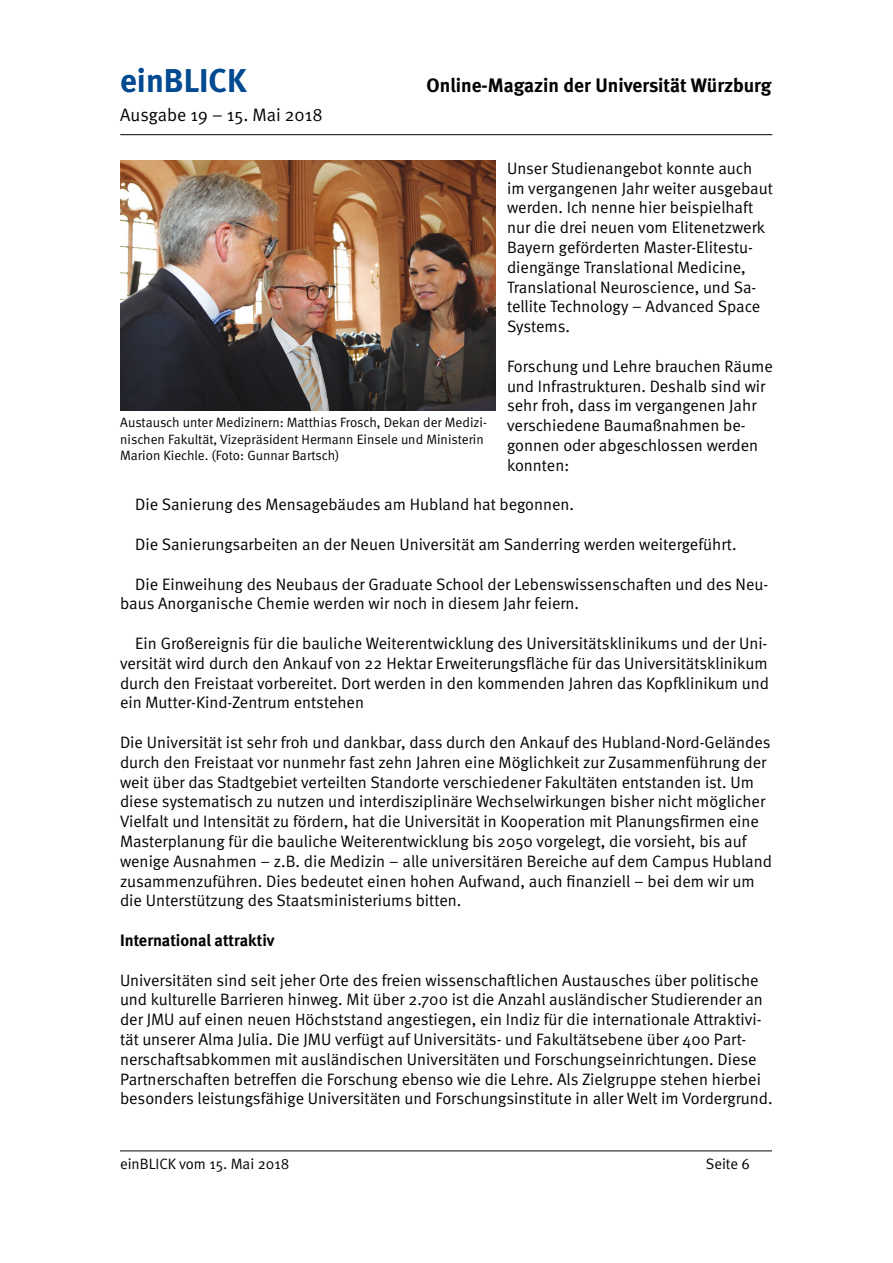
<style>
.page{position:relative;width:893px;height:1263px;background:#fff}
.page>*{position:absolute;margin:0;border:0;box-sizing:border-box;transform-origin:0 0}
.t1{font:700 33px "Meta";color:#014990}
.t2{font:700 19.5px "Meta";color:#040503}
.t3{font:18px "Meta Normal";color:#040503}
.t4{font:16.5px/19.8px "Meta Normal";color:#040503}
.t5{font:700 16.5px "Meta";color:#040503}
.t6{font:15px "Meta Normal";color:#040503}
.t7{font:13.5px/16.2px "Meta Normal";color:#040503}
</style>
<div class="page">
<hr style="left:120px;top:134px;width:652px;height:1px;background:#040503">
<hr style="left:120px;top:1150px;width:652px;height:1px;background:#040503">
<img style="left:120px;top:161px;width:375px;height:249px">
<h1 class="t1" style="left:120px;top:61px;width:128px">einBLICK</h1>
<p class="t2" style="left:427px;top:74px;width:346px">Online-Magazin der Universität Würzburg</p>
<p class="t3" style="left:120px;top:105px;width:204px">Ausgabe 19 – 15. Mai 2018</p>
<p class="t4" style="left:507px;top:158px;width:267px">Unser Studienangebot konnte auch im vergangenen Jahr weiter ausgebaut werden. Ich nenne hier beispielhaft nur die drei neuen vom Elitenetzwerk Bayern geförderten Master-Elitestu&shy;diengänge Translational Medicine, Translational Neuroscience, und Sa&shy;tellite Technology – Advanced Space Systems.</p>
<p class="t4" style="left:507px;top:356px;width:267px">Forschung und Lehre brauchen Räume und Infrastrukturen. Deshalb sind wir sehr froh, dass im vergangenen Jahr verschiedene Baumaßnahmen be&shy;gonnen oder abgeschlossen werden konnten:</p>
<p class="t4" style="left:135px;top:494px;width:440px">Die Sanierung des Mensagebäudes am Hubland hat begonnen.</p>
<p class="t4" style="left:135px;top:534px;width:603px">Die Sanierungsarbeiten an der Neuen Universität am Sanderring werden weitergeführt.</p>
<p class="t4" style="left:120px;top:574px;width:650px;text-indent:15px">Die Einweihung des Neubaus der Graduate School der Lebenswissenschaften und des Neu&shy;baus Anorganische Chemie werden wir noch in diesem Jahr feiern.</p>
<p class="t4" style="left:120px;top:633px;width:651px;text-align:justify;text-indent:15px">Ein Großereignis für die bauliche Weiterentwicklung des Universitätsklinikums und der Uni&shy;versität wird durch den Ankauf von 22 Hektar Erweiterungsfläche für das Universitätsklinikum durch den Freistaat vorbereitet. Dort werden in den kommenden Jahren das Kopfklinikum und ein Mutter-Kind-Zentrum entstehen</p>
<p class="t4" style="left:120px;top:732px;width:653px">Die Universität ist sehr froh und dankbar, dass durch den Ankauf des Hubland-Nord-Geländes durch den Freistaat vor nunmehr fast zehn Jahren eine Möglichkeit zur Zusammenführung der weit über das Stadtgebiet verteilten Standorte verschiedener Fakultäten entstanden ist. Um diese systematisch zu nutzen und interdisziplinäre Wechselwirkungen bisher nicht möglicher Vielfalt und Intensität zu fördern, hat die Universität in Kooperation mit Planungsfirmen eine Masterplanung für die bauliche Weiterentwicklung bis 2050 vorgelegt, die vorsieht, bis auf wenige Ausnahmen – z.B. die Medizin – alle universitären Bereiche auf dem Campus Hubland zusammenzuführen. Dies bedeutet einen hohen Aufwand, auch finanziell – bei dem wir um die Unterstützung des Staatsministeriums bitten.</p>
<p class="t5" style="left:120px;top:930px;width:156px">International attraktiv</p>
<p class="t4" style="left:120px;top:970px;width:654px">Universitäten sind seit jeher Orte des freien wissenschaftlichen Austausches über politische und kulturelle Barrieren hinweg. Mit über 2.700 ist die Anzahl ausländischer Studierender an der JMU auf einen neuen Höchststand angestiegen, ein Indiz für die internationale Attraktivi&shy;tät unserer Alma Julia. Die JMU verfügt auf Universitäts- und Fakultätsebene über 400 Part&shy;nerschaftsabkommen mit ausländischen Universitäten und Forschungseinrichtungen. Diese Partnerschaften betreffen die Forschung ebenso wie die Lehre. Als Zielgruppe stehen hierbei besonders leistungsfähige Universitäten und Forschungsinstitute in aller Welt im Vordergrund.</p>
<p class="t7" style="left:120px;top:414px;width:368px">Austausch unter Medizinern: Matthias Frosch, Dekan der Medizi&shy;nischen Fakultät, Vizepräsident Hermann Einsele und Ministerin<br>Marion Kiechle. (Foto: Gunnar Bartsch)</p>
<p class="t6" style="left:120px;top:1155px;width:171px">einBLICK vom 15. Mai 2018</p>
<p class="t6" style="left:706px;top:1155px;width:46px">Seite 6</p>
</div>
